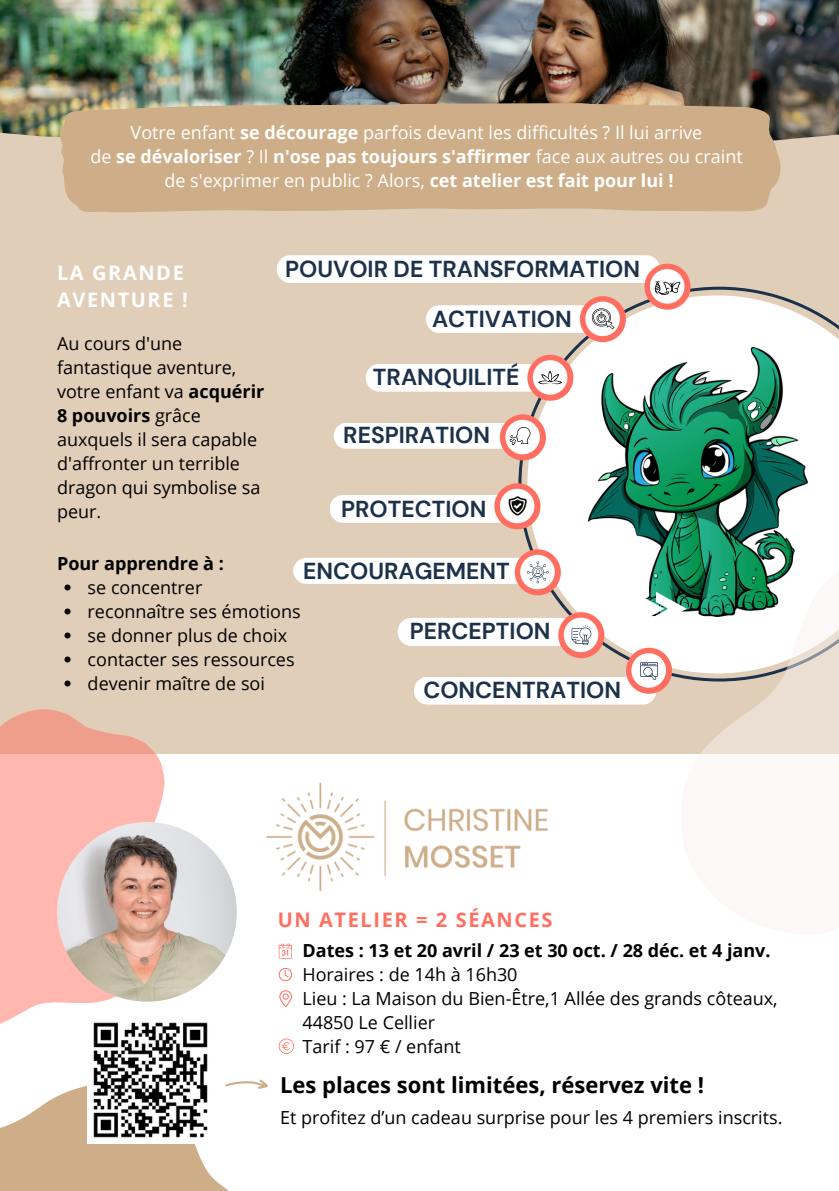
<style>
.page{position:relative;width:839px;height:1191px;background:#fff}
.page>*{position:absolute;margin:0;border:0;box-sizing:border-box;transform-origin:0 0}
.t1{font:700 23px "DM Sans";color:#1c314a}
.t2{font:700 22px "Open Sans";color:#000}
.t3{font:700 20px "Open Sans";letter-spacing:.08em;color:#ff6f61}
.t4{font:700 20px/27px "Open Sans";letter-spacing:.08em;color:#fff}
.t5{font:18px/24px "Open Sans";color:#000}
.t6{font:18px "Open Sans";color:#fff}
.t7{font:700 18px "Open Sans";color:#fff}
.t8{font:700 18px "Open Sans";color:#000}
.s1{font-weight:700}
.s2{font-weight:400}
</style>
<div class="page">
<div style="left:0;top:0;width:838px;height:754px;background:#e1ceb8"></div>
<img style="left:0;top:0;width:838px;height:140px">
<svg style="left:55px;top:101px;width:198px;height:112px;fill:#ceae89"></svg>
<svg style="left:253px;top:99px;width:368px;height:112px;fill:#ceae89"></svg>
<div style="left:415px;top:104px;width:365px;height:108px;background:#ceae89"></div>
<svg style="left:279px;top:944px;width:13px;height:15px"></svg>
<svg style="left:279px;top:968px;width:13px;height:13px"></svg>
<svg style="left:279px;top:990px;width:13px;height:13px"></svg>
<svg style="left:527px;top:295px;width:311px;height:364px;fill:#fff"></svg>
<div style="left:414px;top:677px;width:242px;height:28px;background:#fff;border-radius:14px"></div>
<div style="left:397px;top:618px;width:176px;height:28px;background:#fff;border-radius:14px"></div>
<div style="left:293px;top:558px;width:239px;height:26px;background:#fff;border-radius:13px"></div>
<svg style="left:514px;top:549px;width:47px;height:46px"></svg>
<svg style="left:558px;top:612px;width:46px;height:46px"></svg>
<div style="left:277px;top:255px;width:383px;height:28px;background:#fff;border-radius:14px"></div>
<div style="left:333px;top:423px;width:185px;height:26px;background:#fff;border-radius:13px"></div>
<div style="left:365px;top:364px;width:181px;height:28px;background:#fff;border-radius:14px"></div>
<div style="left:426px;top:305px;width:169px;height:28px;background:#fff;border-radius:14px"></div>
<svg style="left:626px;top:648px;width:5px;height:37px"></svg>
<svg style="left:500px;top:414px;width:46px;height:46px"></svg>
<svg style="left:644px;top:264px;width:46px;height:46px"></svg>
<svg style="left:527px;top:355px;width:46px;height:46px"></svg>
<svg style="left:580px;top:296px;width:46px;height:46px"></svg>
<div style="left:329px;top:495px;width:181px;height:28px;background:#fff;border-radius:14px"></div>
<svg style="left:494px;top:483px;width:46px;height:46px"></svg>
<img style="left:588px;top:348px;width:219px;height:268px">
<svg style="left:65px;top:585px;width:6px;height:6px"></svg>
<svg style="left:65px;top:609px;width:6px;height:6px"></svg>
<svg style="left:65px;top:633px;width:6px;height:6px"></svg>
<svg style="left:65px;top:657px;width:6px;height:6px"></svg>
<svg style="left:65px;top:681px;width:6px;height:6px"></svg>
<img style="left:266px;top:782px;width:282px;height:110px">
<svg style="left:0;top:709px;width:198px;height:294px;fill:#ffb7b0"></svg>
<svg style="left:0;top:1003px;width:294px;height:188px"></svg>
<img style="left:57px;top:822px;width:180px;height:180px;border-radius:50%">
<svg style="left:631px;top:530px;width:207px;height:224px"></svg>
<div style="left:87px;top:1016px;width:127px;height:127px;background:#fff"></div>
<img style="left:93px;top:1022px;width:115px;height:116px">
<svg style="left:224px;top:1067px;width:45px;height:37px"></svg>
<p class="t6" style="left:131px;top:120px;width:573px">Votre enfant <span class="s1">se décourage</span> parfois devant les difficultés ? Il lui arrive</p>
<p class="t7" style="left:90px;top:144px;width:653px"><span class="s2">de</span> se dévaloriser <span class="s2">? Il</span> n'ose pas toujours s'affirmer <span class="s2">face aux autres ou craint</span></p>
<p class="t6" style="left:164px;top:168px;width:510px">de s'exprimer en public ? Alors, <span class="s1">cet atelier est fait pour lui !</span></p>
<p class="t4" style="left:57px;top:259px;width:132px">LA GRANDE<br>AVENTURE !</p>
<p class="t5" style="left:57px;top:331px;width:209px">Au cours d'une fantastique aventure, votre enfant va <span class="s1">acquérir</span></p>
<p class="t5" style="left:57px;top:403px;width:205px"><span class="s1">8 pouvoirs</span> grâce auxquels il sera capable d'affronter un terrible dragon qui symbolise sa peur.</p>
<p class="t1" style="left:285px;top:254px;width:356px">POUVOIR DE TRANSFORMATION</p>
<p class="t1" style="left:432px;top:304px;width:141px">ACTIVATION</p>
<p class="t1" style="left:373px;top:363px;width:148px">TRANQUILITÉ</p>
<p class="t1" style="left:343px;top:420px;width:148px">RESPIRATION</p>
<p class="t1" style="left:341px;top:494px;width:147px">PROTECTION</p>
<p class="t8" style="left:57px;top:550px;width:168px">Pour apprendre à :</p>
<p class="t5" style="left:88px;top:575px;width:116px">se concentrer</p>
<p class="t5" style="left:88px;top:599px;width:214px">reconnaître ses émotions</p>
<p class="t5" style="left:88px;top:623px;width:201px">se donner plus de choix</p>
<p class="t5" style="left:88px;top:647px;width:208px">contacter ses ressources</p>
<p class="t5" style="left:88px;top:671px;width:179px">devenir maître de soi</p>
<p class="t1" style="left:303px;top:556px;width:208px">ENCOURAGEMENT</p>
<p class="t1" style="left:410px;top:616px;width:142px">PERCEPTION</p>
<p class="t1" style="left:423px;top:675px;width:199px">CONCENTRATION</p>
<p class="t3" style="left:278px;top:906px;width:276px">UN ATELIER = 2 SÉANCES</p>
<p class="t8" style="left:302px;top:938px;width:469px">Dates : 13 et 20 avril / 23 et 30 oct. / 28 déc. et 4 janv.</p>
<p class="t5" style="left:302px;top:962px;width:217px">Horaires : de 14h à 16h30</p>
<p class="t5" style="left:302px;top:986px;width:476px">Lieu : La Maison du Bien-Être,1 Allée des grands côteaux,</p>
<p class="t5" style="left:302px;top:1010px;width:134px">44850 Le Cellier</p>
<p class="t5" style="left:302px;top:1034px;width:160px">Tarif : 97 € / enfant</p>
<p class="t2" style="left:280px;top:1070px;width:425px">Les places sont limitées, réservez vite !</p>
<p class="t5" style="left:280px;top:1105px;width:504px">Et profitez d’un cadeau surprise pour les 4 premiers inscrits.</p>
</div>
